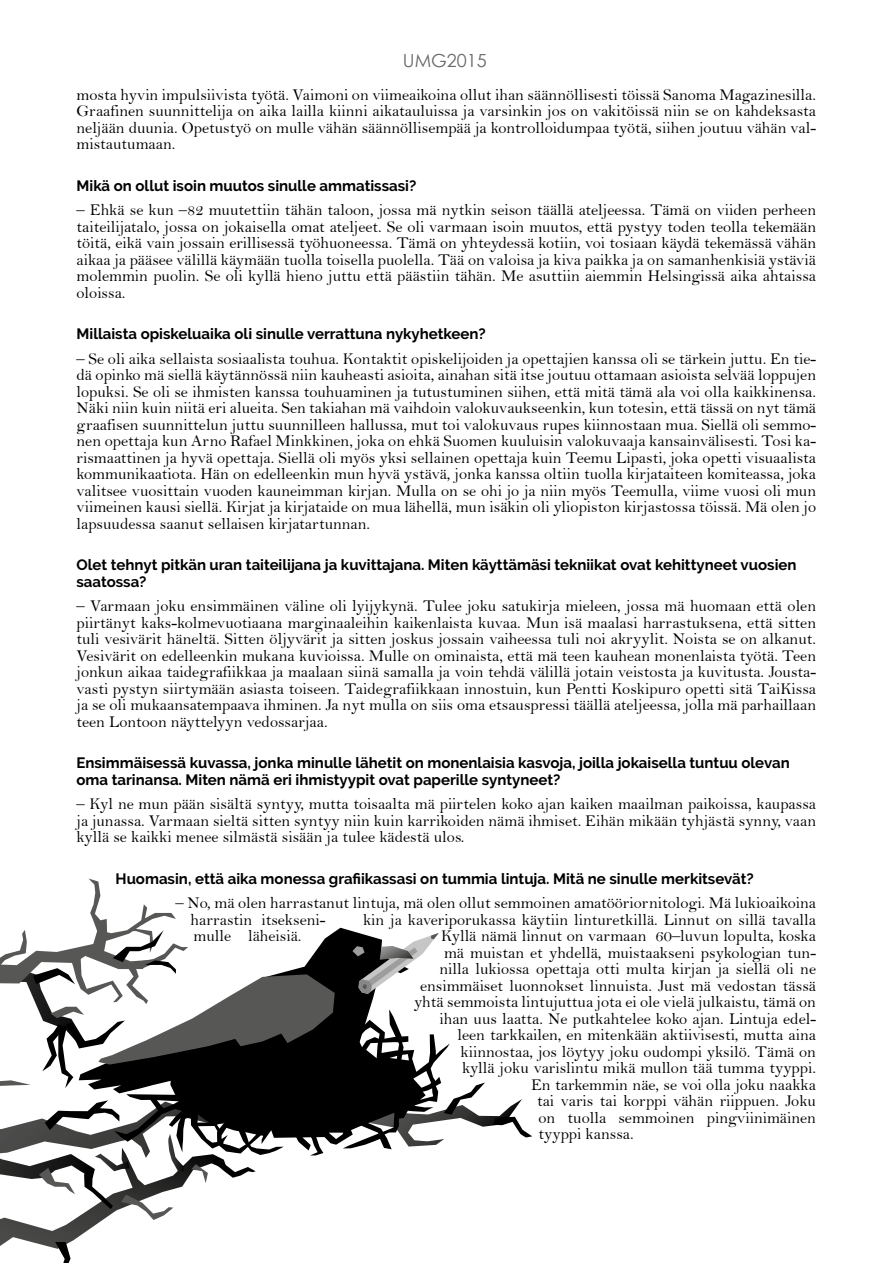
<style>
.page{position:relative;width:893px;height:1263px;background:#fff}
.page>*{position:absolute;margin:0;border:0;box-sizing:border-box;transform-origin:0 0}
.t1{font:18px "Century Gothic";color:#686868}
.t2{font:16.5px/16.5px "Bell";color:#000;text-align:justify}
.t3{font:700 15px/16.5px "Raleway";color:#000}
</style>
<div class="page">
<svg style="left:335px;top:1009px;width:115px;height:141px"></svg>
<svg style="left:335px;top:928px;width:47px;height:165px;background:#242424"></svg>
<svg style="left:352px;top:933px;width:87px;height:61px"></svg>
<svg style="left:369px;top:1082px;width:163px;height:64px"></svg>
<svg style="left:0;top:878px;width:335px;height:385px"></svg>
<p class="t1" style="left:403px;top:49px;width:85px">UMG2015</p>
<p class="t2" style="left:77px;top:86px;width:741px">mosta hyvin impulsiivista työtä. Vaimoni on viimeaikoina ollut ihan säännöllisesti töissä Sanoma Magazinesilla.<br>Graafinen suunnittelija on aika lailla kiinni aikatauluissa ja varsinkin jos on vakitöissä niin se on kahdeksasta neljään duunia. Opetustyö on mulle vähän säännöllisempää ja kontrolloidumpaa työtä, siihen joutuu vähän val&shy;mistautumaan.</p>
<p class="t3" style="left:77px;top:177px;width:341px">Mikä on ollut isoin muutos sinulle ammatissasi?</p>
<p class="t2" style="left:77px;top:202px;width:741px">– Ehkä se kun –82 muutettiin tähän taloon, jossa mä nytkin seison täällä ateljeessa. Tämä on viiden perheen taiteilijatalo, jossa on jokaisella omat ateljeet. Se oli varmaan isoin muutos, että pystyy toden teolla tekemään töitä, eikä vain jossain erillisessä työhuoneessa. Tämä on yhteydessä kotiin, voi tosiaan käydä tekemässä vähän aikaa ja pääsee välillä käymään tuolla toisella puolella. Tää on valoisa ja kiva paikka ja on samanhenkisiä ystäviä molemmin puolin. Se oli kyllä hieno juttu että päästiin tähän. Me asuttiin aiemmin Helsingissä aika ahtaissa oloissa.</p>
<p class="t3" style="left:77px;top:326px;width:411px">Millaista opiskeluaika oli sinulle verrattuna nykyhetkeen?</p>
<p class="t2" style="left:77px;top:350px;width:741px">– Se oli aika sellaista sosiaalista touhua. Kontaktit opiskelijoiden ja opettajien kanssa oli se tärkein juttu. En tie&shy;dä opinko mä siellä käytännössä niin kauheasti asioita, ainahan sitä itse joutuu ottamaan asioista selvää loppujen lopuksi. Se oli se ihmisten kanssa touhuaminen ja tutustuminen siihen, että mitä tämä ala voi olla kaikkinensa.<br>Näki niin kuin niitä eri alueita. Sen takiahan mä vaihdoin valokuvaukseenkin, kun totesin, että tässä on nyt tämä graafisen suunnittelun juttu suunnilleen hallussa, mut toi valokuvaus rupes kiinnostaan mua. Siellä oli semmo&shy;nen opettaja kun Arno Rafael Minkkinen, joka on ehkä Suomen kuuluisin valokuvaaja kansainvälisesti. Tosi ka&shy;rismaattinen ja hyvä opettaja. Siellä oli myös yksi sellainen opettaja kuin Teemu Lipasti, joka opetti visuaalista kommunikaatiota. Hän on edelleenkin mun hyvä ystävä, jonka kanssa oltiin tuolla kirjataiteen komiteassa, joka valitsee vuosittain vuoden kauneimman kirjan. Mulla on se ohi jo ja niin myös Teemulla, viime vuosi oli mun viimeinen kausi siellä. Kirjat ja kirjataide on mua lähellä, mun isäkin oli yliopiston kirjastossa töissä. Mä olen jo lapsuudessa saanut sellaisen kirjatartunnan.</p>
<p class="t3" style="left:77px;top:557px;width:721px">Olet tehnyt pitkän uran taiteilijana ja kuvittajana. Miten käyttämäsi tekniikat ovat kehittyneet vuosien saatossa?</p>
<p class="t2" style="left:77px;top:598px;width:741px">– Varmaan joku ensimmäinen väline oli lyijykynä. Tulee joku satukirja mieleen, jossa mä huomaan että olen piirtänyt kaks-kolmevuotiaana marginaaleihin kaikenlaista kuvaa. Mun isä maalasi harrastuksena, että sitten tuli vesivärit häneltä. Sitten öljyvärit ja sitten joskus jossain vaiheessa tuli noi akryylit. Noista se on alkanut.<br>Vesivärit on edelleenkin mukana kuvioissa. Mulle on ominaista, että mä teen kauhean monenlaista työtä. Teen jonkun aikaa taidegrafiikkaa ja maalaan siinä samalla ja voin tehdä välillä jotain veistosta ja kuvitusta. Jousta&shy;vasti pystyn siirtymään asiasta toiseen. Taidegrafiikkaan innostuin, kun Pentti Koskipuro opetti sitä TaiKissa ja se oli mukaansatempaava ihminen. Ja nyt mulla on siis oma etsauspressi täällä ateljeessa, jolla mä parhaillaan teen Lontoon näyttelyyn vedossarjaa.</p>
<p class="t3" style="left:77px;top:755px;width:715px">Ensimmäisessä kuvassa, jonka minulle lähetit on monenlaisia kasvoja, joilla jokaisella tuntuu olevan oma tarinansa. Miten nämä eri ihmistyypit ovat paperille syntyneet?</p>
<p class="t2" style="left:77px;top:796px;width:741px">– Kyl ne mun pään sisältä syntyy, mutta toisaalta mä piirtelen koko ajan kaiken maailman paikoissa, kaupassa ja junassa. Varmaan sieltä sitten syntyy niin kuin karrikoiden nämä ihmiset. Eihän mikään tyhjästä synny, vaan kyllä se kaikki menee silmästä sisään ja tulee kädestä ulos.</p>
<p class="t3" style="left:116px;top:870px;width:640px">Huomasin, että aika monessa grafiikassasi on tummia lintuja. Mitä ne sinulle merkitsevät?</p>
<p class="t2" style="left:191px;top:895px;width:627px;text-indent:-15px">– No, mä olen harrastanut lintuja, mä olen ollut semmoinen amatööriornitologi. Mä lukioaikoina harrastin itsekseni-</p>
<p class="t2" style="left:363px;top:911px;width:455px">kin ja kaveriporukassa käytiin linturetkillä. Linnut on sillä tavalla</p>
<p class="t2" style="left:194px;top:928px;width:110px">mulle läheisiä.</p>
<p class="t2" style="left:441px;top:928px;width:377px">Kyllä nämä linnut on varmaan 60–luvun lopulta, koska</p>
<p class="t2" style="left:444px;top:944px;width:373px">mä muistan et yhdellä, muistaakseni psykologian tun-</p>
<p class="t2" style="left:440px;top:961px;width:378px">nilla lukiossa opettaja otti multa kirjan ja siellä oli ne</p>
<p class="t2" style="left:420px;top:977px;width:398px">ensimmäiset luonnokset linnuista. Just mä vedostan tässä</p>
<p class="t2" style="left:414px;top:994px;width:404px">yhtä semmoista lintujuttua jota ei ole vielä julkaistu, tämä on</p>
<p class="t2" style="left:440px;top:1010px;width:378px">ihan uus laatta. Ne putkahtelee koko ajan. Lintuja edel-</p>
<p class="t2" style="left:457px;top:1027px;width:360px">leen tarkkailen, en mitenkään aktiivisesti, mutta aina</p>
<p class="t2" style="left:460px;top:1043px;width:357px">kiinnostaa, jos löytyy joku oudompi yksilö. Tämä on</p>
<p class="t2" style="left:462px;top:1060px;width:355px">kyllä joku varislintu mikä mullon tää tumma tyyppi.</p>
<p class="t2" style="left:531px;top:1076px;width:287px">En tarkemmin näe, se voi olla joku naakka</p>
<p class="t2" style="left:537px;top:1093px;width:281px">tai varis tai korppi vähän riippuen. Joku</p>
<p class="t2" style="left:539px;top:1109px;width:279px">on tuolla semmoinen pingviinimäinen</p>
<p class="t2" style="left:539px;top:1126px;width:97px">tyyppi kanssa.</p>
</div>
